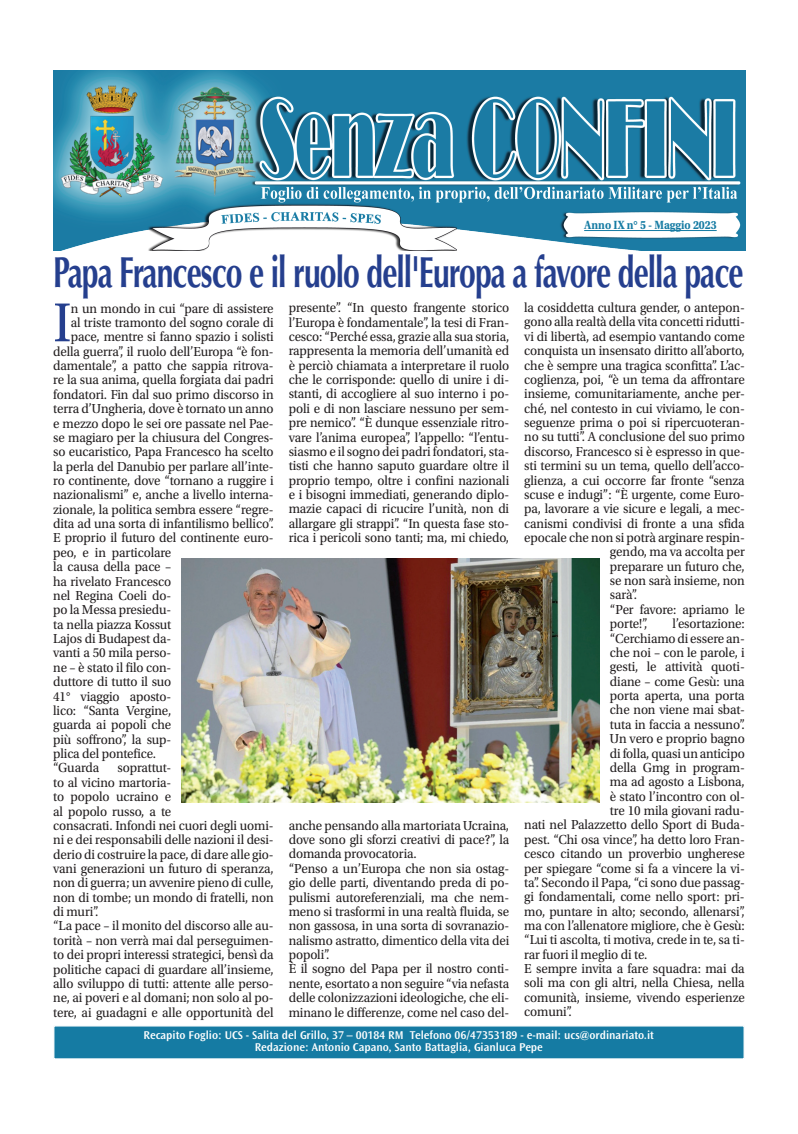
<style>
.page{position:relative;width:798px;height:1134px;background:#fff}
.page>*{position:absolute;margin:0;border:0;box-sizing:border-box;transform-origin:0 0}
.t1{font:57.75px "Utopia Std";color:#253f8e;scale:.95 1}
.t2{font:700 43.5px "Optima LT Std";letter-spacing:-.03em;color:#253f8e;scale:.69 1}
.t3{font:13.75px/14.4px "Utopia Std";letter-spacing:-.01em;color:#231f20;scale:.95 1}
.t4{font:700 12.5px "Utopia Std";color:#157ba3;scale:.89 1}
.t5{font:600 11.75px/12.5px "Ocean Sans Std";color:#fff;text-align:center}
</style>
<div class="page">
<img style="left:53px;top:71px;width:691px;height:179px">
<hr style="left:584px;top:230px;width:132px;height:1px;background:#157ba3">
<div style="left:53px;top:1025px;width:691px;height:34px;background:#157ba3;border:1px solid #fff"></div>
<img style="left:182px;top:558px;width:417px;height:245px">
<p class="t4" style="left:584px;top:218px;width:150px">Anno IX n° 5 - Maggio 2023</p>
<h2 class="t2" style="left:53px;top:247px;width:1001px">Papa Francesco e il ruolo dell'Europa a favore della pace</h2>
<h1 class="t1" style="left:53px;top:291px;width:21px">I</h1>
<p class="t3" style="left:71px;top:301px;width:215px">n un mondo in cui “pare di assistere</p>
<p class="t3" style="left:288px;top:301px;width:233px;text-align:justify">presente”. “In questo frangente storico l’Europa è fondamentale”, la tesi di Fran&shy;cesco: “Perché essa, grazie alla sua storia, rappresenta la memoria dell’umanità ed è perciò chiamata a interpretare il ruolo che le corrisponde: quello di unire i di&shy;stanti, di accogliere al suo interno i po&shy;poli e di non lasciare nessuno per sem&shy;pre nemico”. “È dunque essenziale ritro&shy;vare l’anima europea”, l’appello: “l’entu&shy;siasmo e il sogno dei padri fondatori, sta&shy;tisti che hanno saputo guardare oltre il proprio tempo, oltre i confini nazionali e i bisogni immediati, generando diplo&shy;mazie capaci di ricucire l’unità, non di allargare gli strappi”. “In questa fase sto&shy;rica i pericoli sono tanti; ma, mi chiedo,</p>
<p class="t3" style="left:524px;top:301px;width:233px">la cosiddetta cultura gender, o antepon-</p>
<p class="t3" style="left:524px;top:315px;width:233px">gono alla realtà della vita concetti ridutti-</p>
<p class="t3" style="left:524px;top:329px;width:233px">vi di libertà, ad esempio vantando come</p>
<p class="t3" style="left:524px;top:344px;width:233px">conquista un insensato diritto all’aborto,</p>
<p class="t3" style="left:524px;top:358px;width:233px">che è sempre una tragica sconfitta”. L’ac-</p>
<p class="t3" style="left:524px;top:372px;width:233px">coglienza, poi, “è un tema da affrontare</p>
<p class="t3" style="left:524px;top:387px;width:233px">insieme, comunitariamente, anche per-</p>
<p class="t3" style="left:524px;top:401px;width:233px">ché, nel contesto in cui viviamo, le con-</p>
<p class="t3" style="left:524px;top:416px;width:233px">seguenze prima o poi si ripercuoteran-</p>
<p class="t3" style="left:524px;top:430px;width:233px">no su tutti”. A conclusione del suo primo</p>
<p class="t3" style="left:524px;top:444px;width:233px">discorso, Francesco si è espresso in que-</p>
<p class="t3" style="left:524px;top:459px;width:233px">sti termini su un tema, quello dell’acco-</p>
<p class="t3" style="left:524px;top:473px;width:233px">glienza, a cui occorre far fronte “senza</p>
<p class="t3" style="left:524px;top:487px;width:233px">scuse e indugi”: “È urgente, come Euro-</p>
<p class="t3" style="left:524px;top:502px;width:233px">pa, lavorare a vie sicure e legali, a mec-</p>
<p class="t3" style="left:524px;top:516px;width:233px">canismi condivisi di fronte a una sfida</p>
<p class="t3" style="left:524px;top:531px;width:233px">epocale che non si potrà arginare respin-</p>
<p class="t3" style="left:609px;top:545px;width:143px">gendo, ma va accolta per</p>
<p class="t3" style="left:609px;top:559px;width:143px">preparare un futuro che,</p>
<p class="t3" style="left:609px;top:574px;width:143px">se non sarà insieme, non</p>
<p class="t3" style="left:609px;top:588px;width:30px">sarà”.</p>
<p class="t3" style="left:609px;top:602px;width:143px">“Per favore: apriamo le</p>
<p class="t3" style="left:609px;top:617px;width:41px">porte!”,</p>
<p class="t3" style="left:672px;top:617px;width:78px">l’esortazione:</p>
<p class="t3" style="left:609px;top:631px;width:143px">“Cerchiamo di essere an-</p>
<p class="t3" style="left:609px;top:645px;width:143px">che noi – con le parole, i</p>
<p class="t3" style="left:609px;top:660px;width:143px">gesti, le attività quoti-</p>
<p class="t3" style="left:609px;top:674px;width:143px">diane – come Gesù: una</p>
<p class="t3" style="left:609px;top:689px;width:143px">porta aperta, una porta</p>
<p class="t3" style="left:609px;top:703px;width:143px">che non viene mai sbat-</p>
<p class="t3" style="left:609px;top:717px;width:144px">tuta in faccia a nessuno”.</p>
<p class="t3" style="left:609px;top:732px;width:143px">Un vero e proprio bagno</p>
<p class="t3" style="left:609px;top:746px;width:143px">di folla, quasi un anticipo</p>
<p class="t3" style="left:609px;top:760px;width:143px">della Gmg in program-</p>
<p class="t3" style="left:609px;top:775px;width:143px">ma ad agosto a Lisbona,</p>
<p class="t3" style="left:609px;top:789px;width:143px">è stato l’incontro con ol-</p>
<p class="t3" style="left:609px;top:804px;width:143px">tre 10 mila giovani radu-</p>
<p class="t3" style="left:524px;top:818px;width:233px">nati nel Palazzetto dello Sport di Buda-</p>
<p class="t3" style="left:524px;top:832px;width:233px">pest. “Chi osa vince”, ha detto loro Fran-</p>
<p class="t3" style="left:524px;top:847px;width:233px">cesco citando un proverbio ungherese</p>
<p class="t3" style="left:524px;top:861px;width:233px">per spiegare “come si fa a vincere la vi-</p>
<p class="t3" style="left:524px;top:875px;width:233px">ta”. Secondo il Papa, “ci sono due passag-</p>
<p class="t3" style="left:524px;top:890px;width:233px">gi fondamentali, come nello sport: pri-</p>
<p class="t3" style="left:524px;top:904px;width:234px">mo, puntare in alto; secondo, allenarsi”,</p>
<p class="t3" style="left:524px;top:918px;width:233px">ma con l’allenatore migliore, che è Gesù:</p>
<p class="t3" style="left:524px;top:933px;width:233px">“Lui ti ascolta, ti motiva, crede in te, sa ti-</p>
<p class="t3" style="left:524px;top:947px;width:131px">rar fuori il meglio di te.</p>
<p class="t3" style="left:524px;top:962px;width:233px">E sempre invita a fare squadra: mai da</p>
<p class="t3" style="left:524px;top:976px;width:233px">soli ma con gli altri, nella Chiesa, nella</p>
<p class="t3" style="left:524px;top:990px;width:233px">comunità, insieme, vivendo esperienze</p>
<p class="t3" style="left:524px;top:1005px;width:52px">comuni”.</p>
<p class="t5" style="left:143px;top:1029px;width:511px">Recapito Foglio: UCS - Salita del Grillo, 37 – 00184 RM Telefono 06/47353189 - e-mail: ucs@ordinariato.it<br>Redazione: Antonio Capano, Santo Battaglia, Gianluca Pepe</p>
<p class="t3" style="left:71px;top:315px;width:215px">al triste tramonto del sogno corale di</p>
<p class="t3" style="left:71px;top:330px;width:215px">pace, mentre si fanno spazio i solisti</p>
<p class="t3" style="left:53px;top:344px;width:233px">della guerra”, il ruolo dell’Europa “è fon-</p>
<p class="t3" style="left:53px;top:359px;width:233px">damentale”, a patto che sappia ritrova-</p>
<p class="t3" style="left:53px;top:373px;width:233px">re la sua anima, quella forgiata dai padri</p>
<p class="t3" style="left:53px;top:387px;width:233px">fondatori. Fin dal suo primo discorso in</p>
<p class="t3" style="left:53px;top:402px;width:233px">terra d’Ungheria, dove è tornato un anno</p>
<p class="t3" style="left:53px;top:416px;width:233px">e mezzo dopo le sei ore passate nel Pae-</p>
<p class="t3" style="left:53px;top:430px;width:233px">se magiaro per la chiusura del Congres-</p>
<p class="t3" style="left:53px;top:445px;width:233px">so eucaristico, Papa Francesco ha scelto</p>
<p class="t3" style="left:53px;top:459px;width:233px">la perla del Danubio per parlare all’inte-</p>
<p class="t3" style="left:53px;top:474px;width:233px">ro continente, dove “tornano a ruggire i</p>
<p class="t3" style="left:53px;top:488px;width:233px">nazionalismi” e, anche a livello interna-</p>
<p class="t3" style="left:53px;top:502px;width:233px">zionale, la politica sembra essere “regre-</p>
<p class="t3" style="left:53px;top:517px;width:234px">dita ad una sorta di infantilismo bellico”.</p>
<p class="t3" style="left:53px;top:531px;width:233px">E proprio il futuro del continente euro-</p>
<p class="t3" style="left:53px;top:545px;width:126px">peo, e in particolare</p>
<p class="t3" style="left:53px;top:560px;width:126px">la causa della pace –</p>
<p class="t3" style="left:53px;top:574px;width:126px">ha rivelato Francesco</p>
<p class="t3" style="left:53px;top:588px;width:126px">nel Regina Coeli do-</p>
<p class="t3" style="left:53px;top:603px;width:126px">po la Messa presiedu-</p>
<p class="t3" style="left:53px;top:617px;width:126px">ta nella piazza Kossut</p>
<p class="t3" style="left:53px;top:632px;width:126px">Lajos di Budapest da-</p>
<p class="t3" style="left:53px;top:646px;width:126px">vanti a 50 mila perso-</p>
<p class="t3" style="left:53px;top:660px;width:126px">ne – è stato il filo con-</p>
<p class="t3" style="left:53px;top:675px;width:126px">duttore di tutto il suo</p>
<p class="t3" style="left:53px;top:689px;width:126px">41° viaggio aposto-</p>
<p class="t3" style="left:53px;top:703px;width:126px">lico: “Santa Vergine,</p>
<p class="t3" style="left:53px;top:718px;width:126px">guarda ai popoli che</p>
<p class="t3" style="left:53px;top:732px;width:126px">più soffrono”, la sup-</p>
<p class="t3" style="left:53px;top:747px;width:110px">plica del pontefice.</p>
<p class="t3" style="left:53px;top:761px;width:50px">“Guarda</p>
<p class="t3" style="left:53px;top:761px;width:233px;text-indent:64px">soprattut-<br>to al vicino martoria-<br>to popolo ucraino e<br>al popolo russo, a te<br>consacrati. Infondi nei cuori degli uomi&shy;ni e dei responsabili delle nazioni il desi&shy;derio di costruire la pace, di dare alle gio&shy;vani generazioni un futuro di speranza, non di guerra; un avvenire pieno di culle, non di tombe; un mondo di fratelli, non di muri”.<br>“La pace – il monito del discorso alle au&shy;torità – non verrà mai dal perseguimen&shy;to dei propri interessi strategici, bensì da politiche capaci di guardare all’insieme, allo sviluppo di tutti: attente alle perso&shy;ne, ai poveri e al domani; non solo al po&shy;tere, ai guadagni e alle opportunità del</p>
<p class="t3" style="left:288px;top:818px;width:233px">anche pensando alla martoriata Ucraina, dove sono gli sforzi creativi di pace?”, la domanda provocatoria.<br>“Penso a un’Europa che non sia ostag&shy;gio delle parti, diventando preda di po&shy;pulismi autoreferenziali, ma che nem&shy;meno si trasformi in una realtà fluida, se non gassosa, in una sorta di sovranazio&shy;nalismo astratto, dimentico della vita dei popoli”.<br>È il sogno del Papa per il nostro conti&shy;nente, esortato a non seguire “via nefasta delle colonizzazioni ideologiche, che eli&shy;minano le differenze, come nel caso del-</p>
</div>
